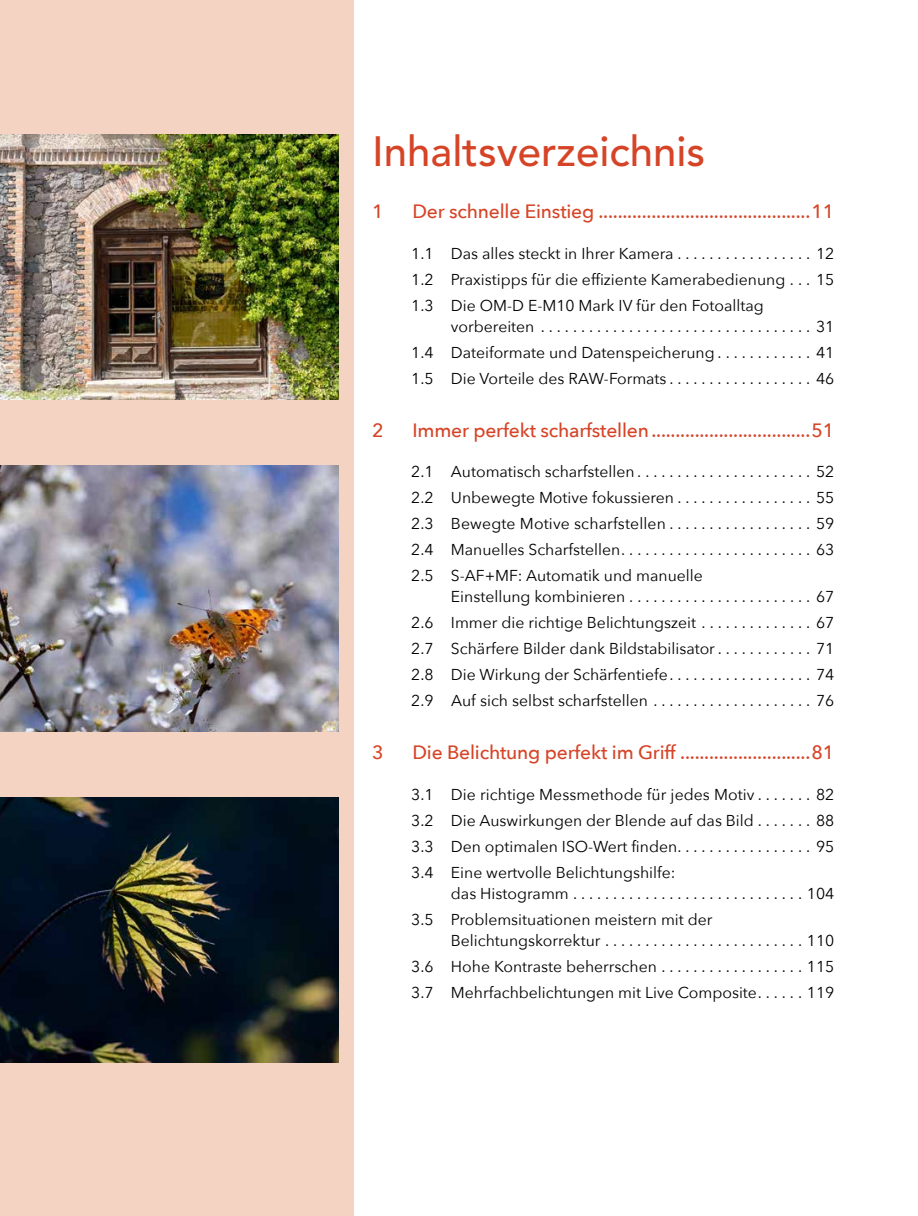
<style>
.page{position:relative;width:918px;height:1216px;background:#fff}
.page>*{position:absolute;margin:0;border:0;box-sizing:border-box;transform-origin:0 0}
.t1{font:500 42px "Avenir LT Pro";color:#d64427}
.t2{font:500 19.25px "Avenir Next";letter-spacing:-.01em;color:#d64427}
.t3{font:15.75px/25.9px "Avenir Next";color:#000;text-align:justify}
</style>
<div class="page">
<div style="left:0;top:0;width:353px;height:1215px;background:#f4d3c2"></div>
<img style="left:0;top:134px;width:338px;height:266px">
<img style="left:0;top:465px;width:338px;height:266px">
<img style="left:0;top:797px;width:338px;height:265px">
<h1 class="t1" style="left:372px;top:126px;width:334px">Inhaltsverzeichnis</h1>
<p class="t2" style="left:372px;top:195px;width:13px">1</p>
<p class="t2" style="left:412px;top:195px;width:423px">Der schnelle Einstieg ............................................11</p>
<p class="t3" style="left:411px;top:240px;width:424px">1.1 Das alles steckt in Ihrer Kamera . . . . . . . . . . . . . . . . . 12<br>1.2 Praxistipps für die effiziente Kamerabedienung . . . 15<br>1.3 Die OM-D E-M10 Mark IV für den Fotoalltag</p>
<p class="t3" style="left:411px;top:313px;width:424px;text-indent:40px">vorbereiten .................................. 31<br>1.4 Dateiformate und Datenspeicherung . . . . . . . . . . . . 41<br>1.5 Die Vorteile des RAW-Formats . . . . . . . . . . . . . . . . . . 46</p>
<p class="t2" style="left:372px;top:413px;width:13px">2</p>
<p class="t2" style="left:412px;top:413px;width:423px">Immer perfekt scharfstellen.................................51</p>
<p class="t3" style="left:411px;top:458px;width:424px">2.1 Automatisch scharfstellen . . . . . . . . . . . . . . . . . . . . . . 52<br>2.2 Unbewegte Motive fokussieren . . . . . . . . . . . . . . . . . 55<br>2.3 Bewegte Motive scharfstellen . . . . . . . . . . . . . . . . . . 59<br>2.4 Manuelles Scharfstellen ........................ 63<br>2.5 S-AF+MF: Automatik und manuelle</p>
<p class="t3" style="left:411px;top:583px;width:424px;text-indent:40px">Einstellung kombinieren ....................... 67<br>2.6 Immer die richtige Belichtungszeit . . . . . . . . . . . . . . 67<br>2.7 Schärfere Bilder dank Bildstabilisator . . . . . . . . . . . . 71<br>2.8 Die Wirkung der Schärfentiefe . . . . . . . . . . . . . . . . . . 74<br>2.9 Auf sich selbst scharfstellen . . . . . . . . . . . . . . . . . . . . 76</p>
<p class="t2" style="left:372px;top:735px;width:13px">3</p>
<p class="t2" style="left:412px;top:735px;width:423px">Die Belichtung perfekt im Griff ...........................81</p>
<p class="t3" style="left:411px;top:780px;width:424px">3.1 Die richtige Messmethode für jedes Motiv . . . . . . . 82<br>3.2 Die Auswirkungen der Blende auf das Bild . . . . . . . 88<br>3.3 Den optimalen ISO-Wert finden . . . . . . . . . . . . . . . . . 95<br>3.4 Eine wertvolle Belichtungshilfe:</p>
<p class="t3" style="left:411px;top:879px;width:424px;text-indent:40px">das Histogramm .............................104<br>3.5 Problemsituationen meistern mit der</p>
<p class="t3" style="left:411px;top:926px;width:424px;text-indent:40px">Belichtungskorrektur .........................110<br>3.6 Hohe Kontraste beherrschen . . . . . . . . . . . . . . . . . . 115<br>3.7 Mehrfachbelichtungen mit Live Composite . . . . . . 119</p>
</div>
